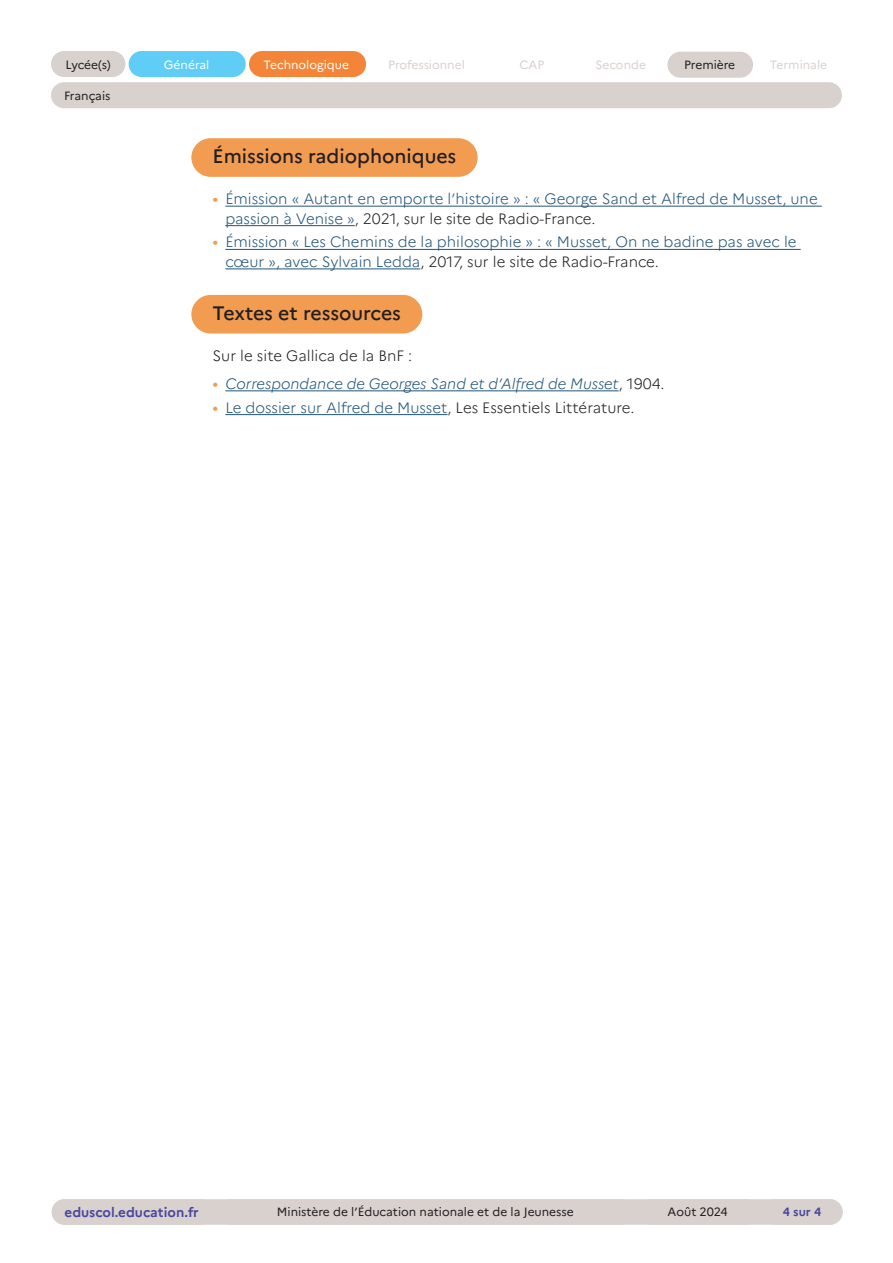
<style>
.page{position:relative;width:893px;height:1263px;background:#fff}
.page>*{position:absolute;margin:0;border:0;box-sizing:border-box;transform-origin:0 0}
._03_titre_2{font:500 19.5px "Marianne";color:#231f20}
.t1{font:300 15px/19.5px "Marianne";color:#22557a}
.t2{font:italic 300 15px "Marianne";color:#22557a}
.Texte_courant{font:300 15px "Marianne";color:#231f20}
.t3{font:700 13.5px "Marianne";color:#4a489e}
.t4{font:12px "Marianne";color:#231f20}
.t5{font:12px "Marianne";color:#d8d1ce}
.t6{font:12px "Marianne";color:#fff}
.t7{font:700 12px "Marianne";color:#4a489e}
.s1{font-weight:400;font-size:16.5px;color:#f29c52}
.s2{color:#231f20}
.s3{font-weight:400;font-style:normal;font-size:16.5px;color:#f29c52}
.s4{font-style:normal;color:#231f20}
</style>
<div class="page">
<div style="left:52px;top:1199px;width:791px;height:26px;background:#d8d1ce;border-radius:13px"></div>
<div style="left:51px;top:51px;width:74px;height:26px;background:#d8d1ce;border-radius:13px"></div>
<div style="left:129px;top:51px;width:117px;height:26px;background:#5fcdf5;border-radius:13px"></div>
<div style="left:249px;top:51px;width:117px;height:26px;background:#f48437;border-radius:13px"></div>
<div style="left:667px;top:52px;width:86px;height:26px;background:#d8d1ce;border-radius:13px"></div>
<div style="left:51px;top:82px;width:791px;height:26px;background:#d8d1ce;border-radius:13px"></div>
<div style="left:191px;top:138px;width:287px;height:39px;background:#f29c52;border-radius:19px"></div>
<hr style="left:225px;top:206px;width:597px;height:1px;background:#22557a">
<hr style="left:225px;top:225px;width:130px;height:1px;background:#22557a">
<hr style="left:225px;top:249px;width:576px;height:1px;background:#22557a">
<hr style="left:225px;top:268px;width:195px;height:1px;background:#22557a">
<div style="left:191px;top:295px;width:231px;height:38px;background:#f29c52;border-radius:19px"></div>
<hr style="left:225px;top:390px;width:394px;height:1px;background:#22557a">
<hr style="left:225px;top:414px;width:222px;height:1px;background:#22557a">
<p class="t4" style="left:65px;top:57px;width:47px">Lycée(s)</p>
<p class="t6" style="left:164px;top:57px;width:47px">Général</p>
<p class="t6" style="left:263px;top:57px;width:87px">Technologique</p>
<p class="t5" style="left:388px;top:57px;width:78px">Professionnel</p>
<p class="t5" style="left:520px;top:58px;width:26px">CAP</p>
<p class="t5" style="left:596px;top:58px;width:52px">Seconde</p>
<p class="t4" style="left:684px;top:58px;width:53px">Première</p>
<p class="t5" style="left:770px;top:58px;width:59px">Terminale</p>
<p class="t4" style="left:64px;top:88px;width:48px">Français</p>
<p class="_03_titre_2" style="left:213px;top:145px;width:245px">Émissions radiophoniques</p>
<p class="t1" style="left:225px;top:189px;width:594px;text-indent:-13px"><span class="s1">•</span> Émission « Autant en emporte l’histoire » : « George Sand et Alfred de Musset, une passion à Venise »<span class="s2">, 2021, sur le site de Radio-France.</span></p>
<p class="t1" style="left:225px;top:232px;width:573px;text-indent:-13px"><span class="s1">•</span> Émission « Les Chemins de la philosophie » : « Musset, On ne badine pas avec le cœur », avec Sylvain Ledda<span class="s2">, 2017, sur le site de Radio-France.</span></p>
<p class="_03_titre_2" style="left:213px;top:301px;width:190px">Textes et ressources</p>
<p class="Texte_courant" style="left:213px;top:346px;width:201px">Sur le site Gallica de la BnF :</p>
<p class="t2" style="left:213px;top:374px;width:453px"><span class="s3">•</span> Correspondance de Georges Sand et d’Alfred de Musset<span class="s4">, 1904.</span></p>
<p class="t1" style="left:213px;top:398px;width:423px"><span class="s1">•</span> Le dossier sur Alfred de Musset<span class="s2">, Les Essentiels Littérature.</span></p>
<p class="t3" style="left:65px;top:1204px;width:136px">eduscol.education.fr</p>
<p class="t4" style="left:277px;top:1205px;width:298px">Ministère de l’Éducation nationale et de la Jeunesse</p>
<p class="t4" style="left:668px;top:1205px;width:62px">Août 2024</p>
<p class="t7" style="left:783px;top:1205px;width:40px">4 sur 4</p>
</div>
